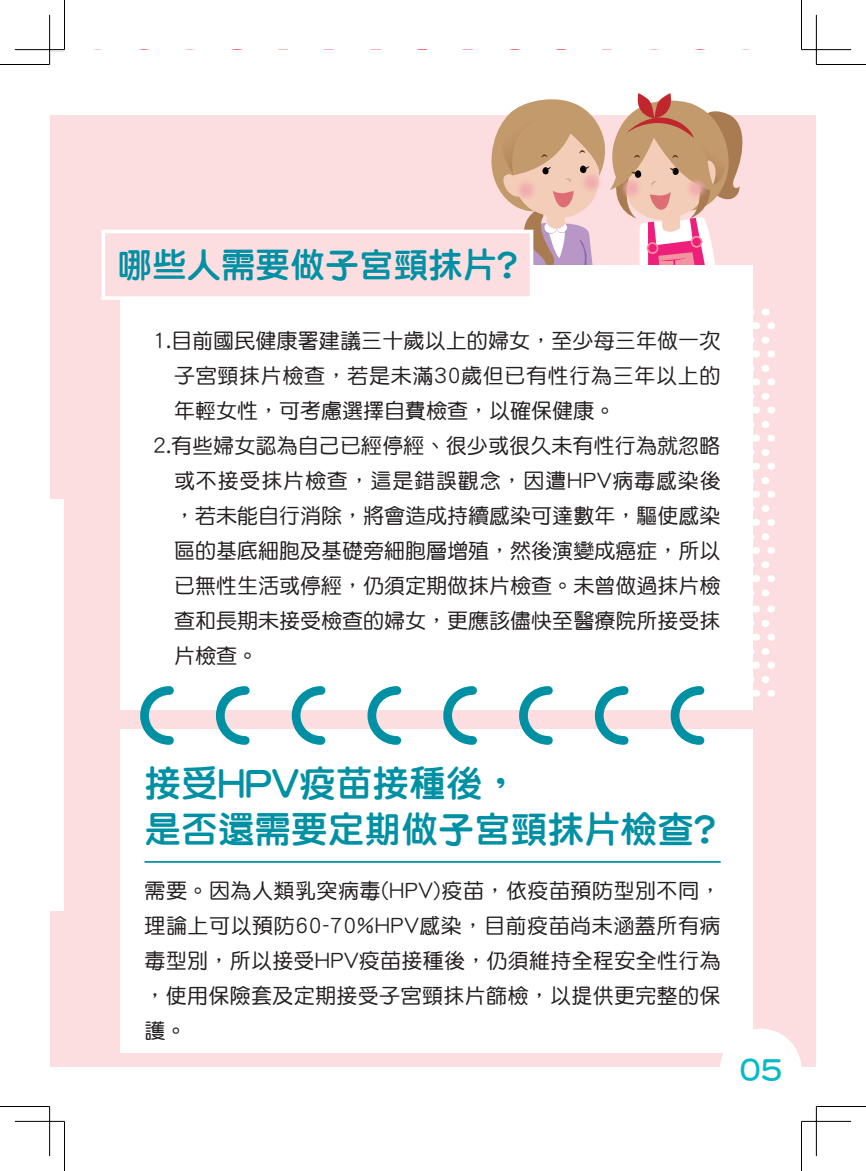
<style>
.page{position:relative;width:866px;height:1171px;background:#fff}
.page>*{position:absolute;margin:0;border:0;box-sizing:border-box;transform-origin:0 0}
.t1{font:36.57px/45.9px "DF Yuan W8 WINP BF";color:#0090a4}
.t2{font:34.48px "DF Yuan W8 WINP BF";color:#0090a4}
.t3{font:28.7px "DF Yuan W8 WINP BF";color:#08bac6}
.t4{font:21px/35px "DF Yuan W5 WINP BF";letter-spacing:.005em;color:#231f20;text-align:justify}
.t5{font:21px "DF Yuan W5 WINP BF";letter-spacing:.03em;color:#231f20}
.t6{font:21px "DF Yuan W5 WINP BF";letter-spacing:.04em;color:#231f20}
</style>
<div class="page">
<svg style="left:51px;top:51px;width:13px;height:1px"></svg>
<div style="left:50px;top:115px;width:14px;height:951px;background:#fcdee1"></div>
<div style="left:50px;top:499px;width:14px;height:411px;background:#fff"></div>
<div style="left:64px;top:115px;width:752px;height:951px;background:#fcdee1"></div>
<svg style="left:491px;top:93px;width:280px;height:320px"></svg>
<div style="left:120px;top:265px;width:632px;height:444px;background:#fff"></div>
<div style="left:120px;top:729px;width:632px;height:324px;background:#fff"></div>
<div style="left:103px;top:231px;width:428px;height:67px;background:#fcdee1"></div>
<div style="left:102px;top:230px;width:431px;height:70px;border:4px solid #fff"></div>
<svg style="left:136px;top:676px;width:627px;height:73px"></svg>
<hr style="left:144px;top:861px;width:576px;height:2px;background:#0090a4">
<div style="left:720px;top:1029px;width:81px;height:81px;background:#fff;border-radius:50%"></div>
<hr style="left:0;top:64px;width:50px;height:1px;background:#000">
<hr style="left:816px;top:64px;width:50px;height:1px;background:#000">
<hr style="left:0;top:1106px;width:50px;height:1px;background:#000">
<hr style="left:816px;top:1106px;width:50px;height:1px;background:#000">
<hr style="left:64px;top:0;width:1px;height:50px;background:#000">
<hr style="left:64px;top:1121px;width:1px;height:50px;background:#000">
<hr style="left:801px;top:0;width:1px;height:50px;background:#000">
<hr style="left:801px;top:1121px;width:1px;height:50px;background:#000">
<hr style="left:15px;top:49px;width:49px;height:1px;background:#000">
<hr style="left:801px;top:49px;width:50px;height:1px;background:#000">
<hr style="left:15px;top:1121px;width:49px;height:1px;background:#000">
<hr style="left:801px;top:1121px;width:50px;height:1px;background:#000">
<hr style="left:49px;top:15px;width:1px;height:49px;background:#000">
<hr style="left:49px;top:1106px;width:1px;height:50px;background:#000">
<hr style="left:816px;top:15px;width:1px;height:49px;background:#000">
<hr style="left:816px;top:1106px;width:1px;height:50px;background:#000">
<h2 class="t2" style="left:118px;top:247px;width:401px">哪些人需要做子宮頸抹片?</h2>
<p class="t4" style="left:153px;top:323px;width:568px">1.目前國民健康署建議三十歲以上的婦女，至少每三年做一次</p>
<p class="t5" style="left:174px;top:365px;width:548px">子宮頸抹片檢查，若是未滿30歲但已有性行為三年以上的</p>
<p class="t4" style="left:174px;top:393px;width:442px">年輕女性，可考慮選擇自費檢查，以確保健康。</p>
<p class="t4" style="left:153px;top:428px;width:568px">2.有些婦女認為自己已經停經、很少或很久未有性行為就忽略</p>
<p class="t6" style="left:174px;top:470px;width:548px">或不接受抹片檢查，這是錯誤觀念，因遭HPV病毒感染後</p>
<p class="t4" style="left:174px;top:498px;width:547px">，若未能自行消除，將會造成持續感染可達數年，驅使感染</p>
<p class="t4" style="left:174px;top:533px;width:547px">區的基底細胞及基礎旁細胞層增殖，然後演變成癌症，所以</p>
<p class="t4" style="left:174px;top:568px;width:547px">已無性生活或停經，仍須定期做抹片檢查。未曾做過抹片檢</p>
<p class="t4" style="left:174px;top:603px;width:547px">查和長期未接受檢查的婦女，更應該儘快至醫療院所接受抹</p>
<p class="t4" style="left:174px;top:638px;width:85px">片檢查。</p>
<h1 class="t1" style="left:144px;top:760px;width:572px">接受HPV疫苗接種後，<br>是否還需要定期做子宮頸抹片檢查?</h1>
<p class="t4" style="left:144px;top:873px;width:577px">需要。因為人類乳突病毒(HPV)疫苗，依疫苗預防型別不同，理論上可以預防60-70%HPV感染，目前疫苗尚未涵蓋所有病毒型別，所以接受HPV疫苗接種後，仍須維持全程安全性行為，使用保險套及定期接受子宮頸抹片篩檢，以提供更完整的保護。</p>
<h3 class="t3" style="left:739px;top:1054px;width:45px">05</h3>
</div>
